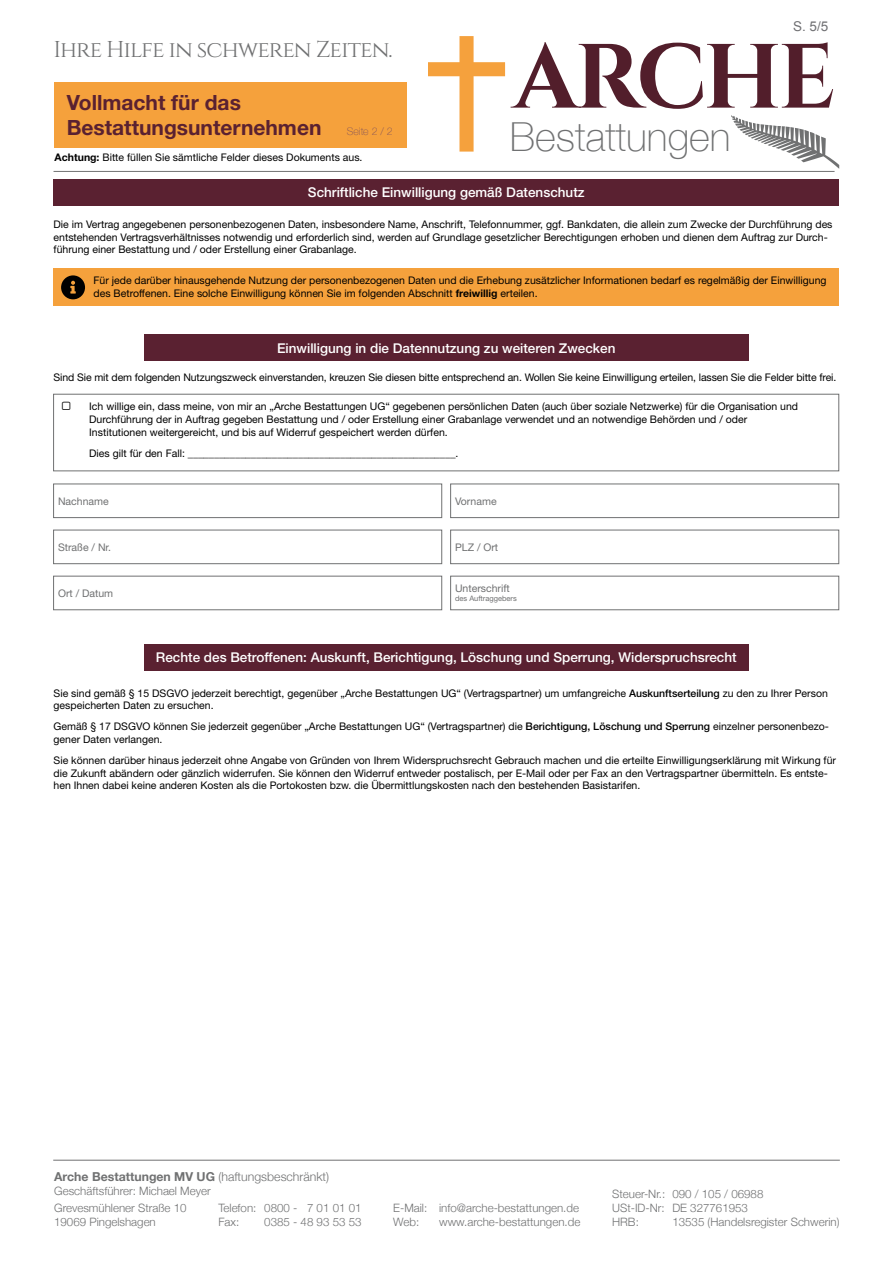
<style>
.page{position:relative;width:893px;height:1263px;background:#fff}
.page>*{position:absolute;margin:0;border:0;box-sizing:border-box;transform-origin:0 0}
.t1{font:700 91.05px "Cinzel";letter-spacing:-.04em;color:#521e2b}
.t2{font:100 40.05px "Helvetica Neue";color:#707172}
.t3{font:22.95px "Cinzel";letter-spacing:-.04em;color:#707172}
.t4{font:700 21px/25.2px "Helvetica Neue LT Std";color:#5a2131}
.t5{font:500 13.5px "Helvetica Neue LT Std";color:#fff}
.t6{font:13.5px "Arial";color:#707073}
.t7{font:700 12.3px "Helvetica Neue";color:#707172}
.t8{font:300 11.55px/13.8px "Helvetica Neue";color:#707172}
.t9{font:10.5px/12.6px "Helvetica Neue LT Std";color:#000}
.t10{font:10.5px "Helvetica Neue LT Std";color:#707172}
.t11{font:7.5px "Helvetica Neue LT Std";color:#707172}
.s1{font-family:"Helvetica Neue";font-weight:100;font-size:10.5px;color:#81525b}
.s2{font-weight:700}
.s3{font-weight:500}
.s4{font-weight:300}
</style>
<div class="page">
<svg style="left:428px;top:36px;width:77px;height:116px"></svg>
<svg style="left:731px;top:115px;width:108px;height:54px"></svg>
<hr style="left:54px;top:171px;width:781px;height:1px;background:#707172">
<hr style="left:53px;top:1160px;width:787px;height:1px;background:#707172">
<div style="left:54px;top:82px;width:352px;height:66px;background:#f5a13c"></div>
<div style="left:53px;top:484px;width:389px;height:34px;border:1px solid #707172"></div>
<div style="left:53px;top:576px;width:389px;height:34px;border:1px solid #707172"></div>
<div style="left:54px;top:268px;width:785px;height:38px;background:#f5a13c"></div>
<div style="left:53px;top:530px;width:389px;height:34px;border:1px solid #707172"></div>
<div style="left:450px;top:530px;width:389px;height:34px;border:1px solid #707172"></div>
<div style="left:450px;top:484px;width:389px;height:34px;border:1px solid #707172"></div>
<div style="left:450px;top:576px;width:389px;height:34px;border:1px solid #707172"></div>
<div style="left:54px;top:179px;width:785px;height:27px;background:#5a2131"></div>
<div style="left:144px;top:334px;width:604px;height:27px;background:#5a2131"></div>
<div style="left:144px;top:644px;width:604px;height:26px;background:#5a2131"></div>
<div style="left:53px;top:394px;width:786px;height:77px;border:1px solid #707172"></div>
<svg style="left:61px;top:275px;width:24px;height:24px"></svg>
<p class="t6" style="left:793px;top:18px;width:37px">S. 5/5</p>
<h3 class="t3" style="left:54px;top:36px;width:340px">Ihre Hilfe in schweren Zeiten.</h3>
<h1 class="t1" style="left:513px;top:22px;width:324px">ARCHE</h1>
<h2 class="t2" style="left:510px;top:106px;width:222px">Bestattungen</h2>
<h3 class="t4" style="left:67px;top:89px;width:327px">Vollmacht für das<br>Bestattungsunternehmen <span class="s1">Seite 2 / 2</span></h3>
<p class="t9" style="left:55px;top:151px;width:309px"><span class="s2">Achtung:</span> Bitte füllen Sie sämtliche Felder dieses Dokuments aus.</p>
<p class="t5" style="left:308px;top:184px;width:278px">Schriftliche Einwilligung gemäß Datenschutz</p>
<p class="t9" style="left:54px;top:218px;width:780px">Die im Vertrag angegebenen personenbezogenen Daten, insbesondere Name, Anschrift, Telefonnummer, ggf. Bankdaten, die allein zum Zwecke der Durchführung des entstehenden Vertragsverhältnisses notwendig und erforderlich sind, werden auf Grundlage gesetzlicher Berechtigungen erhoben und dienen dem Auftrag zur Durch&shy;führung einer Bestattung und / oder Erstellung einer Grabanlage.</p>
<p class="t9" style="left:94px;top:274px;width:734px">Für jede darüber hinausgehende Nutzung der personenbezogenen Daten und die Erhebung zusätzlicher Informationen bedarf es regelmäßig der Einwilligung des Betroffenen. Eine solche Einwilligung können Sie im folgenden Abschnitt <span class="s2">freiwillig</span> erteilen.</p>
<p class="t5" style="left:277px;top:340px;width:340px">Einwilligung in die Datennutzung zu weiteren Zwecken</p>
<p class="t9" style="left:54px;top:371px;width:784px">Sind Sie mit dem folgenden Nutzungszweck einverstanden, kreuzen Sie diesen bitte entsprechend an. Wollen Sie keine Einwilligung erteilen, lassen Sie die Felder bitte frei.</p>
<p class="t9" style="left:89px;top:400px;width:710px">Ich willige ein, dass meine, von mir an „Arche Bestattungen UG“ gegebenen persönlichen Daten (auch über soziale Netzwerke) für die Organisation und<br>Durchführung der in Auftrag gegeben Bestattung und / oder Erstellung einer Grabanlage verwendet und an notwendige Behörden und / oder<br>Institutionen weitergereicht, und bis auf Widerruf gespeichert werden dürfen.</p>
<p class="t9" style="left:89px;top:446px;width:371px">Dies gilt für den Fall: ___________________________________________________.</p>
<p class="t10" style="left:58px;top:494px;width:52px">Nachname</p>
<p class="t10" style="left:455px;top:494px;width:43px">Vorname</p>
<p class="t10" style="left:58px;top:541px;width:55px">Straße / Nr.</p>
<p class="t10" style="left:455px;top:541px;width:45px">PLZ / Ort</p>
<p class="t10" style="left:58px;top:587px;width:57px">Ort / Datum</p>
<p class="t10" style="left:455px;top:582px;width:56px">Unterschrift</p>
<p class="t11" style="left:455px;top:594px;width:63px">des Auftraggebers</p>
<p class="t5" style="left:156px;top:649px;width:582px">Rechte des Betroffenen: Auskunft, Berichtigung, Löschung und Sperrung, Widerspruchsrecht</p>
<p class="t9" style="left:54px;top:686px;width:776px">Sie sind gemäß § 15 DSGVO jederzeit berechtigt, gegenüber „Arche Bestattungen UG“ (Vertragspartner) um umfangreiche <span class="s3">Auskunftserteilung</span> zu den zu Ihrer Person gespeicherten Daten zu ersuchen.</p>
<p class="t9" style="left:54px;top:720px;width:777px">Gemäß § 17 DSGVO können Sie jederzeit gegenüber „Arche Bestattungen UG“ (Vertragspartner) die <span class="s3">Berichtigung, Löschung und Sperrung</span> einzelner personenbezo&shy;gener Daten verlangen.</p>
<p class="t9" style="left:54px;top:754px;width:784px">Sie können darüber hinaus jederzeit ohne Angabe von Gründen von Ihrem Widerspruchsrecht Gebrauch machen und die erteilte Einwilligungserklärung mit Wirkung für die Zukunft abändern oder gänzlich widerrufen. Sie können den Widerruf entweder postalisch, per E-Mail oder per Fax an den Vertragspartner übermitteln. Es entste&shy;hen Ihnen dabei keine anderen Kosten als die Portokosten bzw. die Übermittlungskosten nach den bestehenden Basistarifen.</p>
<p class="t7" style="left:54px;top:1167px;width:276px">Arche Bestattungen MV UG <span class="s4">(haftungsbeschränkt)</span></p>
<p class="t8" style="left:54px;top:1183px;width:158px">Geschäftsführer: Michael Meyer</p>
<p class="t8" style="left:218px;top:1200px;width:145px">Telefon: 0800 - 7 01 01 01<br>Fax:</p>
<p class="t8" style="left:54px;top:1200px;width:134px">Grevesmühlener Straße 10<br>19069 Pingelshagen</p>
<p class="t8" style="left:264px;top:1214px;width:99px">0385 - 48 93 53 53</p>
<p class="t8" style="left:393px;top:1200px;width:187px">E-Mail: info@arche-bestattungen.de<br>Web:</p>
<p class="t8" style="left:439px;top:1214px;width:143px">www.arche-bestattungen.de</p>
<p class="t8" style="left:612px;top:1186px;width:153px">Steuer-Nr.: 090 / 105 / 06988<br>USt-ID-Nr: DE 327761953<br>HRB:</p>
<p class="t8" style="left:672px;top:1214px;width:169px">13535 (Handelsregister Schwerin)</p>
</div>
